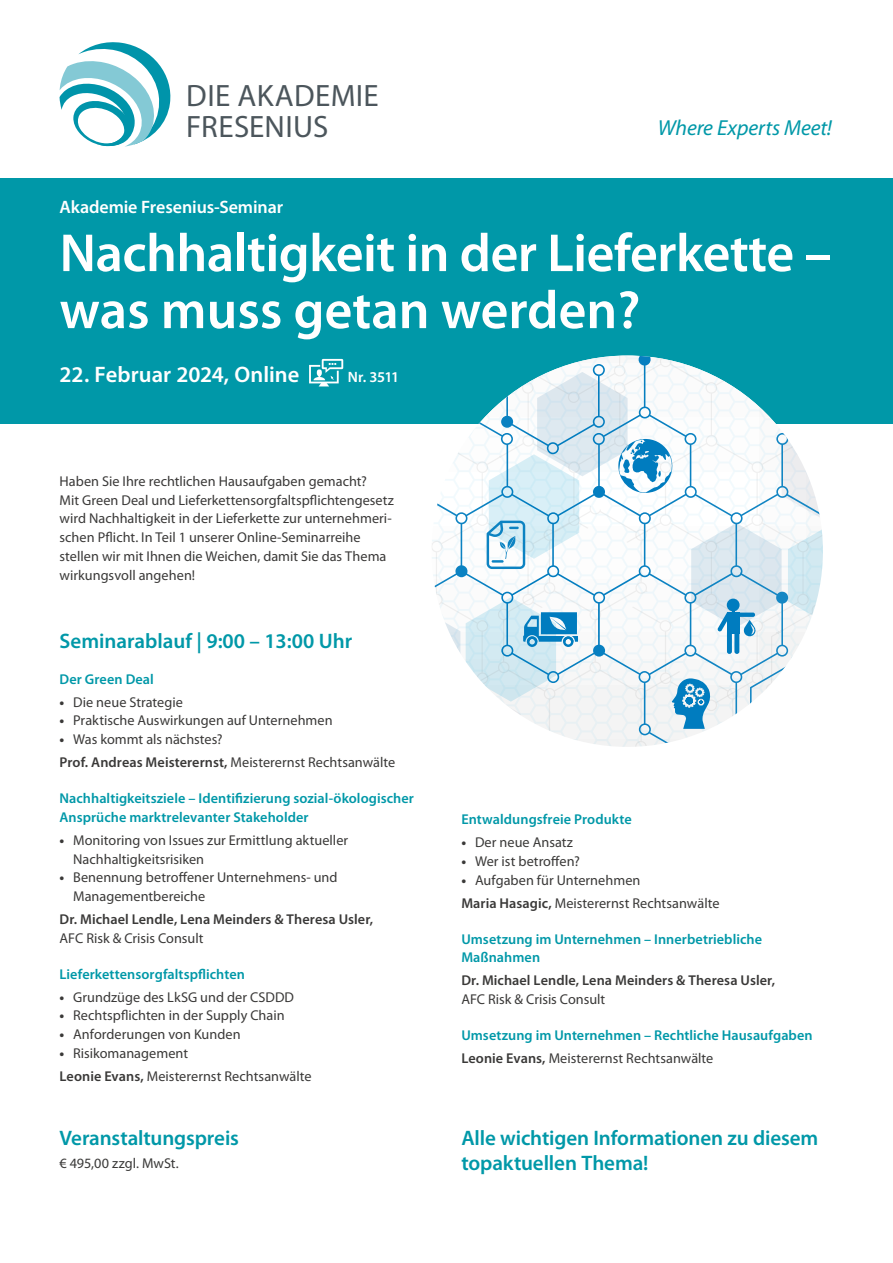
<style>
.page{position:relative;width:893px;height:1263px;background:#fff}
.page>*{position:absolute;margin:0;border:0;box-sizing:border-box;transform-origin:0 0}
.t1{font:600 54px/57px "Myriad Pro";letter-spacing:-.01em;color:#fff}
.t2{font:31.05px/31px "Myriad Pro";letter-spacing:.01em;color:#4c565c}
.t3{font:600 22.5px "Myriad Pro";color:#fff}
.t4{font:italic 21.75px "Myriad Pro";letter-spacing:-.005em;color:#0098a8}
.t5{font:600 21px/25.2px "Myriad Pro";letter-spacing:-.005em;color:#0098a8}
.t6{font:600 18px "Myriad Pro";letter-spacing:-.005em;color:#fff}
.t7{font:600 15px "Myriad Pro";letter-spacing:-.03em;color:#fff}
.t8{font:14.25px/18.8px "Myriad Pro";color:#3a3938}
.t9{font:600 14.25px/18.8px "Myriad Pro";letter-spacing:.005em;color:#0098a8}
.t10{font:600 14.25px "Myriad Pro";letter-spacing:.005em;color:#3a3938}
.s1{font-weight:700}
.s2{font-weight:600}
.s3{color:#3a3938}
.s4{font-weight:400;color:#3a3938}
</style>
<div class="page">
<div style="left:0;top:178px;width:893px;height:245px;background:#0098a8"></div>
<svg style="left:60px;top:42px;width:111px;height:105px"></svg>
<svg style="left:309px;top:359px;width:34px;height:27px"></svg>
<svg style="left:432px;top:355px;width:391px;height:392px"></svg>
<h2 class="t2" style="left:186px;top:79px;width:194px">DIE AKADEMIE<br>FRESENIUS</h2>
<h3 class="t4" style="left:658px;top:114px;width:176px">Where Experts Meet!</h3>
<p class="t6" style="left:60px;top:196px;width:225px">Akademie Fresenius-Seminar</p>
<h1 class="t1" style="left:60px;top:223px;width:773px">Nachhaltigkeit in der Lieferkette – was muss getan werden?</h1>
<h3 class="t3" style="left:60px;top:360px;width:241px">22. Februar 2024, Online</h3>
<p class="t7" style="left:348px;top:367px;width:53px">Nr. 3511</p>
<p class="t8" style="left:60px;top:471px;width:336px">Haben Sie Ihre rechtlichen Hausaufgaben gemacht?<br>Mit Green Deal und Lieferkettensorgfaltspflichtengesetz wird Nachhaltigkeit in der Lieferkette zur unternehmeri&shy;schen Pflicht. In Teil 1 unserer Online-Seminarreihe stellen wir mit Ihnen die Weichen, damit Sie das Thema wirkungsvoll angehen!</p>
<h3 class="t5" style="left:60px;top:628px;width:294px">Seminarablauf | 9:00 – 13:00 Uhr</h3>
<p class="t9" style="left:60px;top:669px;width:96px">Der Green Deal</p>
<p class="t8" style="left:60px;top:692px;width:125px"><span class="s1">•</span> Die neue Strategie</p>
<p class="t8" style="left:60px;top:711px;width:275px"><span class="s1">•</span> Praktische Auswirkungen auf Unternehmen</p>
<p class="t8" style="left:60px;top:728px;width:337px;line-height:23px"><span class="s1">•</span> Was kommt als nächstes?<br><span class="s2">Prof. Andreas Meisterernst,</span> Meisterernst Rechtsanwälte</p>
<p class="t9" style="left:60px;top:788px;width:356px">Nachhaltigkeitsziele – Identifizierung sozial-ökologischer<br>Ansprüche marktrelevanter Stakeholder</p>
<p class="t8" style="left:73px;top:830px;width:276px;text-indent:-14px"><span class="s1">•</span> Monitoring von Issues zur Ermittlung aktueller<br>Nachhaltigkeitsrisiken</p>
<p class="t8" style="left:73px;top:868px;width:266px;text-indent:-14px"><span class="s1">•</span> Benennung betroffener Unternehmens- und<br>Managementbereiche</p>
<p class="t10" style="left:60px;top:910px;width:315px">Dr. Michael Lendle, Lena Meinders &amp; Theresa Usler,</p>
<p class="t8" style="left:60px;top:928px;width:145px">AFC Risk &amp; Crisis Consult</p>
<p class="t9" style="left:60px;top:964px;width:187px">Lieferkettensorgfaltspflichten</p>
<p class="t8" style="left:60px;top:987px;width:236px"><span class="s1">•</span> Grundzüge des LkSG und der CSDDD</p>
<p class="t8" style="left:60px;top:1006px;width:227px"><span class="s1">•</span> Rechtspflichten in der Supply Chain</p>
<p class="t8" style="left:60px;top:1025px;width:183px"><span class="s1">•</span> Anforderungen von Kunden</p>
<p class="t8" style="left:60px;top:1041px;width:253px;line-height:23px"><span class="s1">•</span> Risikomanagement<br><span class="s2">Leonie Evans,</span> Meisterernst Rechtsanwälte</p>
<h3 class="t5" style="left:60px;top:1124px;width:181px">Veranstaltungspreis</h3>
<p class="t8" style="left:60px;top:1153px;width:121px">€ 495,00 zzgl. MwSt.</p>
<p class="t9" style="left:461px;top:810px;width:172px">Entwaldungsfreie Produkte</p>
<p class="t8" style="left:461px;top:833px;width:113px"><span class="s1">•</span> Der neue Ansatz</p>
<p class="t8" style="left:461px;top:852px;width:120px"><span class="s1">•</span> Wer ist betroffen?</p>
<p class="t8" style="left:461px;top:868px;width:260px;line-height:23px"><span class="s1">•</span> Aufgaben für Unternehmen<br><span class="s2">Maria Hasagic,</span> Meisterernst Rechtsanwälte</p>
<p class="t9" style="left:461px;top:929px;width:302px">Umsetzung im Unternehmen – Innerbetriebliche<br>Maßnahmen</p>
<p class="t10" style="left:461px;top:971px;width:315px">Dr. Michael Lendle, Lena Meinders &amp; Theresa Usler,</p>
<p class="t8" style="left:461px;top:990px;width:145px">AFC Risk &amp; Crisis Consult</p>
<p class="t9" style="left:461px;top:1023px;width:353px;line-height:23px">Umsetzung im Unternehmen – Rechtliche Hausaufgaben<br><span class="s3">Leonie Evans,</span> <span class="s4">Meisterernst Rechtsanwälte</span></p>
<h3 class="t5" style="left:461px;top:1124px;width:358px">Alle wichtigen Informationen zu diesem topaktuellen Thema!</h3>
</div>
